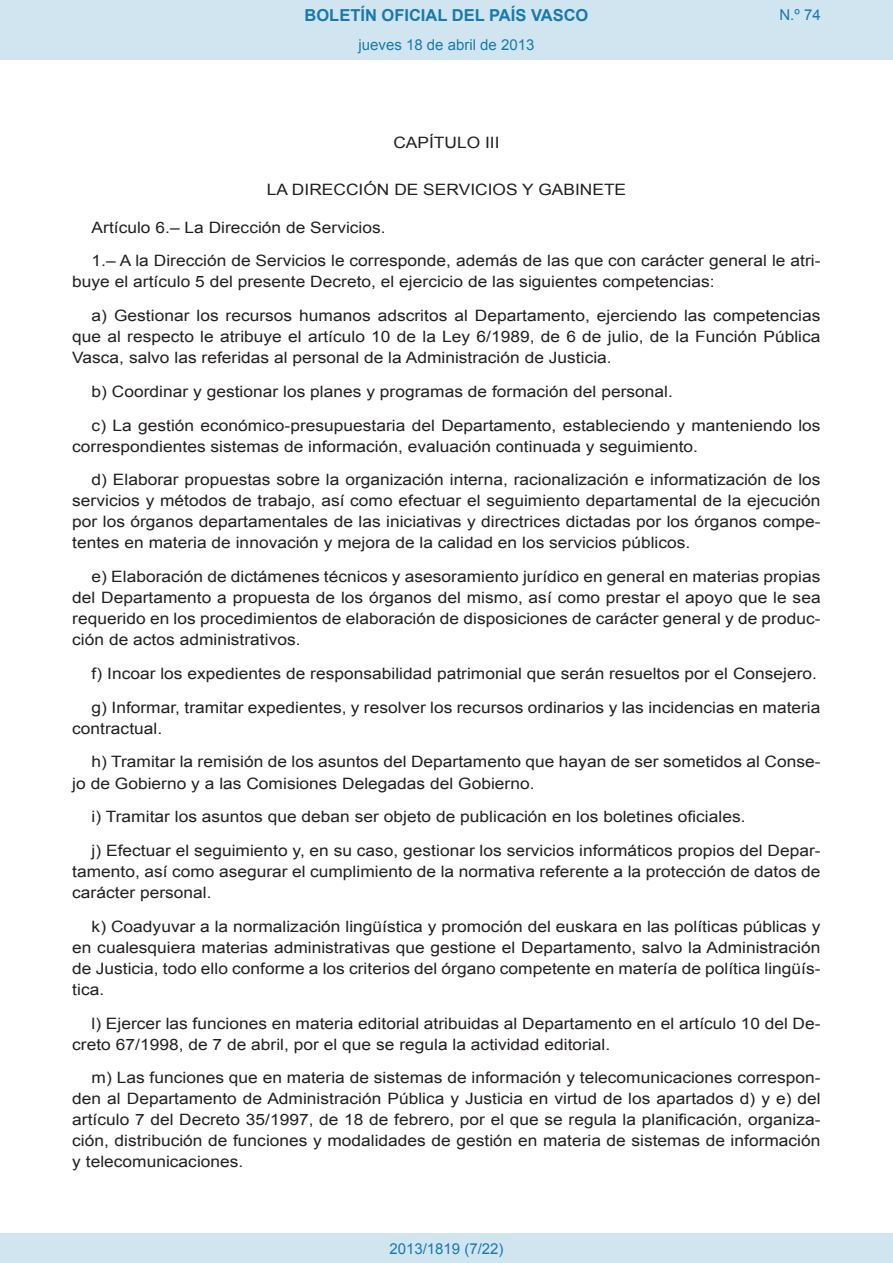
<style>
.page{position:relative;width:893px;height:1263px;background:#fff}
.page>*{position:absolute;margin:0;border:0;box-sizing:border-box;transform-origin:0 0}
.t1{font:700 16.5px "Arial";color:#1879ad}
.BOPVDetalle{font:15.6px/21px "Arial";color:#231f20;text-align:justify;scale:1.11 1}
.BOPVClave{font:15.6px "Arial";color:#231f20;scale:1.11 1}
.Paginacion_Centro{font:15px "Arial";color:#1879ad}
</style>
<div class="page">
<div style="left:0;top:0;width:893px;height:60px;background:#d0e5f0"></div>
<div style="left:0;top:1233px;width:893px;height:30px;background:#d0e5f0"></div>
<p class="t1" style="left:305px;top:4px;width:285px">BOLETÍN OFICIAL DEL PAÍS VASCO</p>
<p class="Paginacion_Centro" style="left:358px;top:35px;width:177px">jueves 18 de abril de 2013</p>
<p class="Paginacion_Centro" style="left:779px;top:5px;width:43px">N.º 74</p>
<p class="BOPVClave" style="left:393px;top:132px;width:97px">CAPÍTULO III</p>
<p class="BOPVClave" style="left:267px;top:179px;width:325px">LA DIRECCIÓN DE SERVICIOS Y GABINETE</p>
<p class="BOPVDetalle" style="left:92px;top:217px;width:266px">Artículo 6.– La Dirección de Servicios.</p>
<p class="BOPVDetalle" style="left:72px;top:251px;width:676px;text-indent:19px">1.– A la Dirección de Servicios le corresponde, además de las que con carácter general le atri&shy;buye el artículo 5 del presente Decreto, el ejercicio de las siguientes competencias:</p>
<p class="BOPVDetalle" style="left:72px;top:305px;width:676px;text-indent:19px">a) Gestionar los recursos humanos adscritos al Departamento, ejerciendo las competencias que al respecto le atribuye el artículo 10 de la Ley 6/1989, de 6 de julio, de la Función Pública Vasca, salvo las referidas al personal de la Administración de Justicia.</p>
<p class="BOPVDetalle" style="left:92px;top:381px;width:525px">b) Coordinar y gestionar los planes y programas de formación del personal.</p>
<p class="BOPVDetalle" style="left:72px;top:415px;width:676px;text-indent:19px">c) La gestión económico-presupuestaria del Departamento, estableciendo y manteniendo los correspondientes sistemas de información, evaluación continuada y seguimiento.</p>
<p class="BOPVDetalle" style="left:72px;top:470px;width:676px;text-indent:19px">d) Elaborar propuestas sobre la organización interna, racionalización e informatización de los servicios y métodos de trabajo, así como efectuar el seguimiento departamental de la ejecución por los órganos departamentales de las iniciativas y directrices dictadas por los órganos compe&shy;tentes en materia de innovación y mejora de la calidad en los servicios públicos.</p>
<p class="BOPVDetalle" style="left:72px;top:566px;width:676px;text-indent:19px">e) Elaboración de dictámenes técnicos y asesoramiento jurídico en general en materias propias del Departamento a propuesta de los órganos del mismo, así como prestar el apoyo que le sea requerido en los procedimientos de elaboración de disposiciones de carácter general y de produc&shy;ción de actos administrativos.</p>
<p class="BOPVDetalle" style="left:92px;top:663px;width:655px">f) Incoar los expedientes de responsabilidad patrimonial que serán resueltos por el Consejero.</p>
<p class="BOPVDetalle" style="left:72px;top:697px;width:676px;text-indent:19px">g) Informar, tramitar expedientes, y resolver los recursos ordinarios y las incidencias en materia contractual.</p>
<p class="BOPVDetalle" style="left:72px;top:752px;width:676px;text-indent:19px">h) Tramitar la remisión de los asuntos del Departamento que hayan de ser sometidos al Conse&shy;jo de Gobierno y a las Comisiones Delegadas del Gobierno.</p>
<p class="BOPVDetalle" style="left:92px;top:806px;width:591px">i) Tramitar los asuntos que deban ser objeto de publicación en los boletines oficiales.</p>
<p class="BOPVDetalle" style="left:72px;top:840px;width:676px;text-indent:19px">j) Efectuar el seguimiento y, en su caso, gestionar los servicios informáticos propios del Depar&shy;tamento, así como asegurar el cumplimiento de la normativa referente a la protección de datos de carácter personal.</p>
<p class="BOPVDetalle" style="left:72px;top:916px;width:676px;text-indent:19px">k) Coadyuvar a la normalización lingüística y promoción del euskara en las políticas públicas y en cualesquiera materias administrativas que gestione el Departamento, salvo la Administración de Justicia, todo ello conforme a los criterios del órgano competente en matería de política lingüís&shy;tica.</p>
<p class="BOPVDetalle" style="left:72px;top:1013px;width:676px;text-indent:19px">l) Ejercer las funciones en materia editorial atribuidas al Departamento en el artículo 10 del De&shy;creto 67/1998, de 7 de abril, por el que se regula la actividad editorial.</p>
<p class="BOPVDetalle" style="left:72px;top:1067px;width:676px;text-indent:19px">m) Las funciones que en materia de sistemas de información y telecomunicaciones correspon&shy;den al Departamento de Administración Pública y Justicia en virtud de los apartados d) y e) del artículo 7 del Decreto 35/1997, de 18 de febrero, por el que se regula la planificación, organiza&shy;ción, distribución de funciones y modalidades de gestión en materia de sistemas de información y telecomunicaciones.</p>
<p class="Paginacion_Centro" style="left:389px;top:1238px;width:116px">2013/1819 (7/22)</p>
</div>
